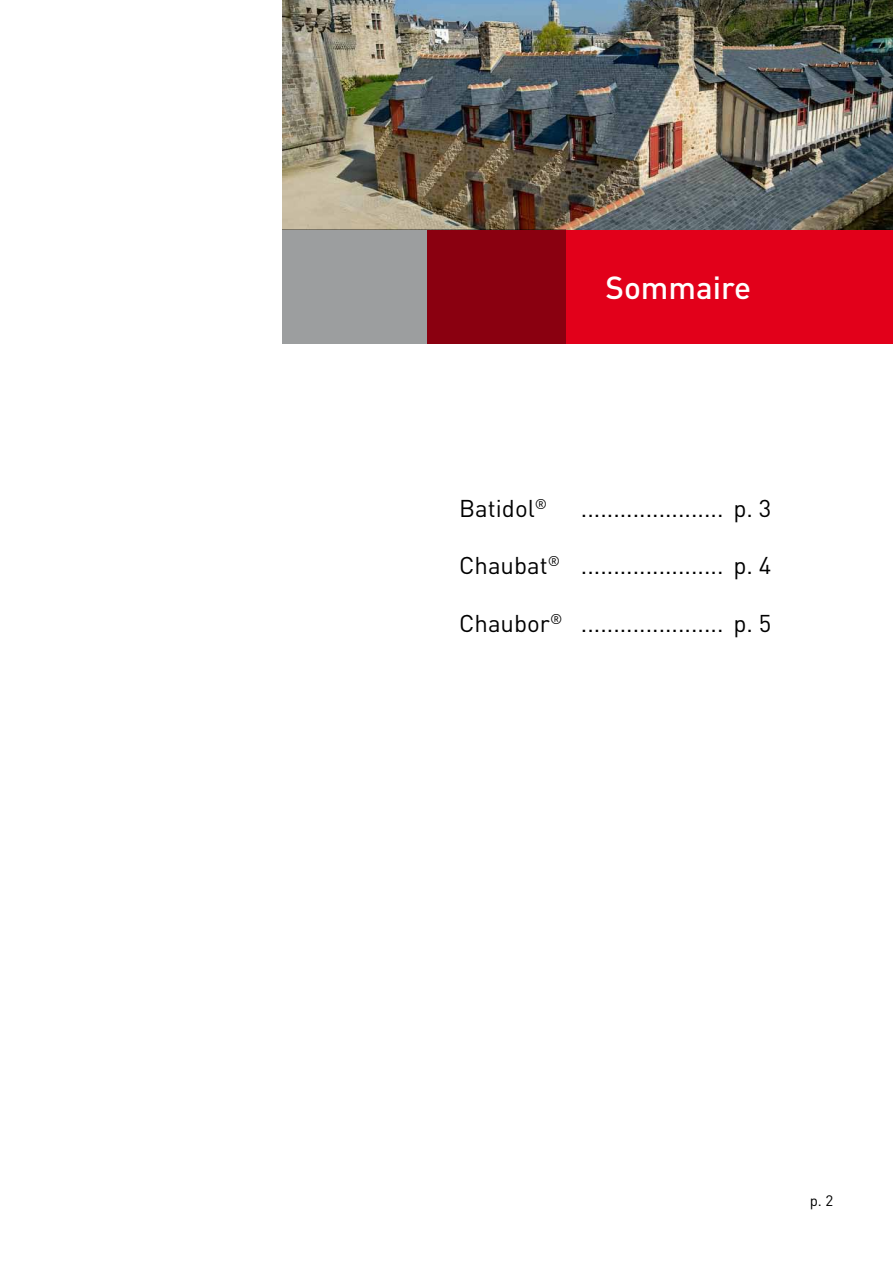
<style>
.page{position:relative;width:893px;height:1263px;background:#fff}
.page>*{position:absolute;margin:0;border:0;box-sizing:border-box;transform-origin:0 0}
.t1{font:500 31.5px "DINOT";color:#fff}
.t2{font:24px "DINOT";color:#000}
.t3{font:15px "DINOT";color:#000}
</style>
<div class="page">
<div style="left:427px;top:229px;width:466px;height:115px;background:#e2001a"></div>
<img style="left:282px;top:0;width:611px;height:229px">
<svg style="left:282px;top:229px;width:284px;height:115px;background:#92525a"></svg>
<h1 class="t1" style="left:605px;top:266px;width:147px">Sommaire</h1>
<p class="t2" style="left:459px;top:492px;width:89px">Batidol<sup>®</sup></p>
<p class="t2" style="left:459px;top:549px;width:102px">Chaubat<sup>®</sup></p>
<p class="t2" style="left:459px;top:607px;width:105px">Chaubor<sup>®</sup></p>
<p class="t2" style="left:581px;top:491px;width:192px">...................... p. 3</p>
<p class="t2" style="left:581px;top:549px;width:192px">...................... p. 4</p>
<p class="t2" style="left:581px;top:607px;width:192px">...................... p. 5</p>
<p class="t3" style="left:810px;top:1190px;width:25px">p. 2</p>
</div>
